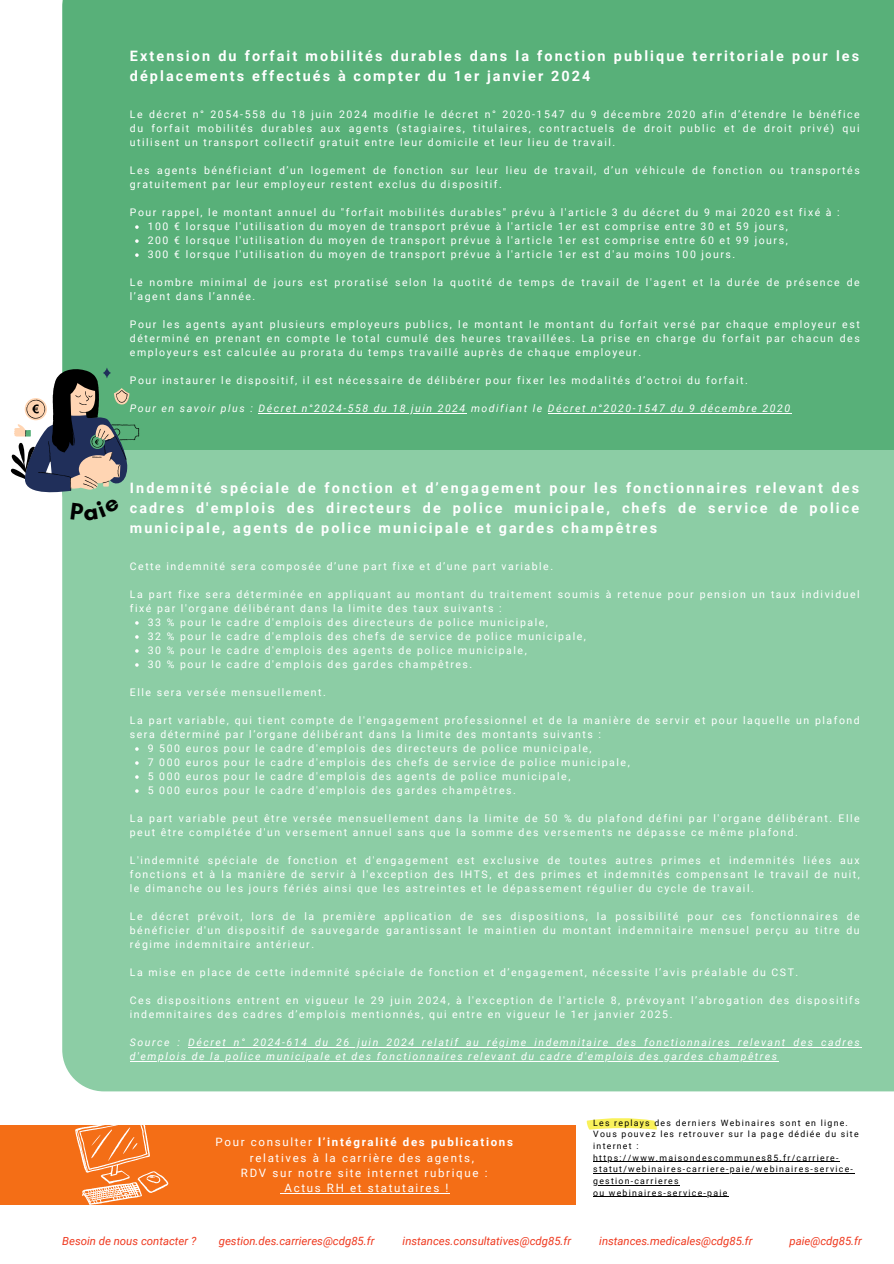
<style>
.page{position:relative;width:894px;height:1264px;background:#fff}
.page>*{position:absolute;margin:0;border:0;box-sizing:border-box;transform-origin:0 0}
.t1{font:700 14.4px/20.1px "Roboto";letter-spacing:.145em;color:#fff}
.t2{font:11.55px/15.3px "Roboto";letter-spacing:.145em;color:#fff;text-align:center}
.t3{font:italic 11.4px "Roboto";color:#ef391f}
.t4{font:10.5px/14px "Roboto";letter-spacing:.145em;color:#fff}
.t5{font:italic 10.5px/14px "Roboto";letter-spacing:.145em;color:#fff}
.t6{font:8.7px "Roboto";letter-spacing:.145em;color:#000}
.s1{font-weight:700}
</style>
<div class="page">
<svg style="left:586px;top:1118px;width:71px;height:11px"></svg>
<hr style="left:593px;top:1161px;width:246px;height:1px;background:#000">
<hr style="left:593px;top:1172px;width:261px;height:1px;background:#000">
<hr style="left:593px;top:1184px;width:86px;height:1px;background:#000">
<hr style="left:593px;top:1196px;width:135px;height:1px;background:#000">
<div style="left:0;top:1125px;width:575px;height:80px;background:#f46e16"></div>
<svg style="left:75px;top:1125px;width:93px;height:79px"></svg>
<hr style="left:284px;top:1193px;width:166px;height:1px;background:#fff">
<div style="left:62px;top:0;width:831px;height:450px;background:#58b079"></div>
<svg style="left:135px;top:225px;width:4px;height:4px"></svg>
<svg style="left:135px;top:239px;width:4px;height:4px"></svg>
<svg style="left:135px;top:253px;width:4px;height:4px"></svg>
<hr style="left:258px;top:412px;width:209px;height:1px;background:#fff">
<hr style="left:547px;top:412px;width:244px;height:1px;background:#fff">
<div style="left:62px;top:450px;width:831px;height:641px;background:#8ccda5"></div>
<svg style="left:135px;top:621px;width:4px;height:3px"></svg>
<svg style="left:135px;top:635px;width:4px;height:3px"></svg>
<svg style="left:135px;top:649px;width:4px;height:3px"></svg>
<svg style="left:135px;top:663px;width:4px;height:3px"></svg>
<svg style="left:135px;top:747px;width:4px;height:3px"></svg>
<svg style="left:135px;top:761px;width:4px;height:3px"></svg>
<svg style="left:135px;top:775px;width:4px;height:3px"></svg>
<svg style="left:135px;top:789px;width:4px;height:3px"></svg>
<hr style="left:188px;top:1046px;width:673px;height:1px;background:#fff">
<hr style="left:130px;top:1060px;width:648px;height:1px;background:#fff">
<svg style="left:10px;top:367px;width:130px;height:154px"></svg>
<h3 class="t1" style="left:130px;top:46px;width:730px">Extension du forfait mobilités durables dans la fonction publique territoriale pour les déplacements effectués à compter du 1er janvier 2024</h3>
<h3 class="t4" style="left:130px;top:107px;width:731px;text-align:justify">Le décret n° 2054-558 du 18 juin 2024 modifie le décret n° 2020-1547 du 9 décembre 2020 afin d’étendre le bénéfice du forfait mobilités durables aux agents (stagiaires, titulaires, contractuels de droit public et de droit privé) qui utilisent un transport collectif gratuit entre leur domicile et leur lieu de travail.</h3>
<p class="t4" style="left:130px;top:163px;width:731px">Les agents bénéficiant d’un logement de fonction sur leur lieu de travail, d’un véhicule de fonction ou transportés gratuitement par leur employeur restent exclus du dispositif.</p>
<p class="t4" style="left:130px;top:205px;width:711px">Pour rappel, le montant annuel du "forfait mobilités durables" prévu à l'article 3 du décret du 9 mai 2020 est fixé à :</p>
<p class="t4" style="left:148px;top:219px;width:641px">100 € lorsque l'utilisation du moyen de transport prévue à l'article 1er est comprise entre 30 et 59 jours,</p>
<h1 class="t4" style="left:148px;top:233px;width:641px">200 € lorsque l'utilisation du moyen de transport prévue à l'article 1er est comprise entre 60 et 99 jours,</h1>
<h2 class="t4" style="left:148px;top:247px;width:588px">300 € lorsque l'utilisation du moyen de transport prévue à l'article 1er est d'au moins 100 jours.</h2>
<h3 class="t4" style="left:130px;top:275px;width:731px">Le nombre minimal de jours est proratisé selon la quotité de temps de travail de l'agent et la durée de présence de l’agent dans l’année.</h3>
<h3 class="t4" style="left:130px;top:317px;width:731px;text-align:justify">Pour les agents ayant plusieurs employeurs publics, le montant le montant du forfait versé par chaque employeur est déterminé en prenant en compte le total cumulé des heures travaillées. La prise en charge du forfait par chacun des employeurs est calculée au prorata du temps travaillé auprès de chaque employeur.</h3>
<p class="t4" style="left:130px;top:373px;width:619px">Pour instaurer le dispositif, il est nécessaire de délibérer pour fixer les modalités d’octroi du forfait.</p>
<p class="t5" style="left:130px;top:401px;width:124px">Pour en savoir plus :</p>
<p class="t5" style="left:258px;top:401px;width:533px">Décret n°2024-558 du 18 juin 2024 modifiant le Décret n°2020-1547 du 9 décembre 2020</p>
<p class="t1" style="left:130px;top:477px;width:730px;text-align:justify">Indemnité spéciale de fonction et d’engagement pour les fonctionnaires relevant des cadres d'emplois des directeurs de police municipale, chefs de service de police municipale, agents de police municipale et gardes champêtres</p>
<p class="t4" style="left:130px;top:559px;width:424px">Cette indemnité sera composée d’une part fixe et d’une part variable.</p>
<p class="t4" style="left:130px;top:587px;width:731px">La part fixe sera déterminée en appliquant au montant du traitement soumis à retenue pour pension un taux individuel fixé par l'organe délibérant dans la limite des taux suivants :</p>
<h3 class="t4" style="left:148px;top:615px;width:401px">33 % pour le cadre d'emplois des directeurs de police municipale,</h3>
<h3 class="t4" style="left:148px;top:629px;width:439px">32 % pour le cadre d'emplois des chefs de service de police municipale,</h3>
<h3 class="t4" style="left:148px;top:643px;width:380px">30 % pour le cadre d'emplois des agents de police municipale,</h3>
<h3 class="t4" style="left:148px;top:657px;width:326px">30 % pour le cadre d'emplois des gardes champêtres.</h3>
<h3 class="t4" style="left:130px;top:685px;width:197px">Elle sera versée mensuellement.</h3>
<h3 class="t4" style="left:130px;top:713px;width:731px">La part variable, qui tient compte de l'engagement professionnel et de la manière de servir et pour laquelle un plafond sera déterminé par l’organe délibérant dans la limite des montants suivants :</h3>
<p class="t4" style="left:148px;top:741px;width:445px">9 500 euros pour le cadre d'emplois des directeurs de police municipale,</p>
<h3 class="t4" style="left:148px;top:755px;width:483px">7 000 euros pour le cadre d'emplois des chefs de service de police municipale,</h3>
<p class="t4" style="left:148px;top:769px;width:424px">5 000 euros pour le cadre d'emplois des agents de police municipale,</p>
<p class="t4" style="left:148px;top:783px;width:369px">5 000 euros pour le cadre d'emplois des gardes champêtres.</p>
<p class="t4" style="left:130px;top:811px;width:731px">La part variable peut être versée mensuellement dans la limite de 50 % du plafond défini par l'organe délibérant. Elle peut être complétée d'un versement annuel sans que la somme des versements ne dépasse ce même plafond.</p>
<p class="t4" style="left:130px;top:853px;width:731px;text-align:justify">L'indemnité spéciale de fonction et d'engagement est exclusive de toutes autres primes et indemnités liées aux fonctions et à la manière de servir à l'exception des IHTS, et des primes et indemnités compensant le travail de nuit, le dimanche ou les jours fériés ainsi que les astreintes et le dépassement régulier du cycle de travail.</p>
<p class="t4" style="left:130px;top:909px;width:731px;text-align:justify">Le décret prévoit, lors de la première application de ses dispositions, la possibilité pour ces fonctionnaires de bénéficier d'un dispositif de sauvegarde garantissant le maintien du montant indemnitaire mensuel perçu au titre du régime indemnitaire antérieur.</p>
<p class="t4" style="left:130px;top:965px;width:669px">La mise en place de cette indemnité spéciale de fonction et d’engagement, nécessite l’avis préalable du CST.</p>
<h3 class="t4" style="left:130px;top:993px;width:731px">Ces dispositions entrent en vigueur le 29 juin 2024, à l'exception de l'article 8, prévoyant l’abrogation des dispositifs indemnitaires des cadres d’emplois mentionnés, qui entre en vigueur le 1er janvier 2025.</h3>
<p class="t5" style="left:130px;top:1035px;width:731px">Source : Décret n° 2024-614 du 26 juin 2024 relatif au régime indemnitaire des fonctionnaires relevant des cadres d'emplois de la police municipale et des fonctionnaires relevant du cadre d'emplois des gardes champêtres</p>
<h3 class="t2" style="left:215px;top:1134px;width:299px">Pour consulter <span class="s1">l’intégralité des publications </span>relatives à la carrière des agents,<br>RDV sur notre site internet rubrique :<br>Actus RH et statutaires !</h3>
<h2 class="t6" style="left:593px;top:1117px;width:256px">Les replays des derniers Webinaires sont en ligne.</h2>
<h3 class="t6" style="left:593px;top:1129px;width:267px">Vous pouvez les retrouver sur la page dédiée du site</h3>
<h3 class="t6" style="left:593px;top:1140px;width:47px">internet :</h3>
<h3 class="t6" style="left:593px;top:1152px;width:247px">https://www.maisondescommunes85.fr/carriere-</h3>
<p class="t6" style="left:593px;top:1164px;width:261px">statut/webinaires-carriere-paie/webinaires-service-</p>
<p class="t6" style="left:593px;top:1175px;width:87px">gestion-carrieres</p>
<p class="t6" style="left:593px;top:1187px;width:136px">ou webinaires-service-paie</p>
<h3 class="t3" style="left:62px;top:1234px;width:135px">Besoin de nous contacter ?</h3>
<h3 class="t3" style="left:219px;top:1234px;width:157px">gestion.des.carrieres@cdg85.fr</h3>
<h3 class="t3" style="left:402px;top:1234px;width:170px">instances.consultatives@cdg85.fr</h3>
<h3 class="t3" style="left:599px;top:1234px;width:155px">instances.medicales@cdg85.fr</h3>
<h3 class="t3" style="left:789px;top:1234px;width:74px">paie@cdg85.fr</h3>
</div>
